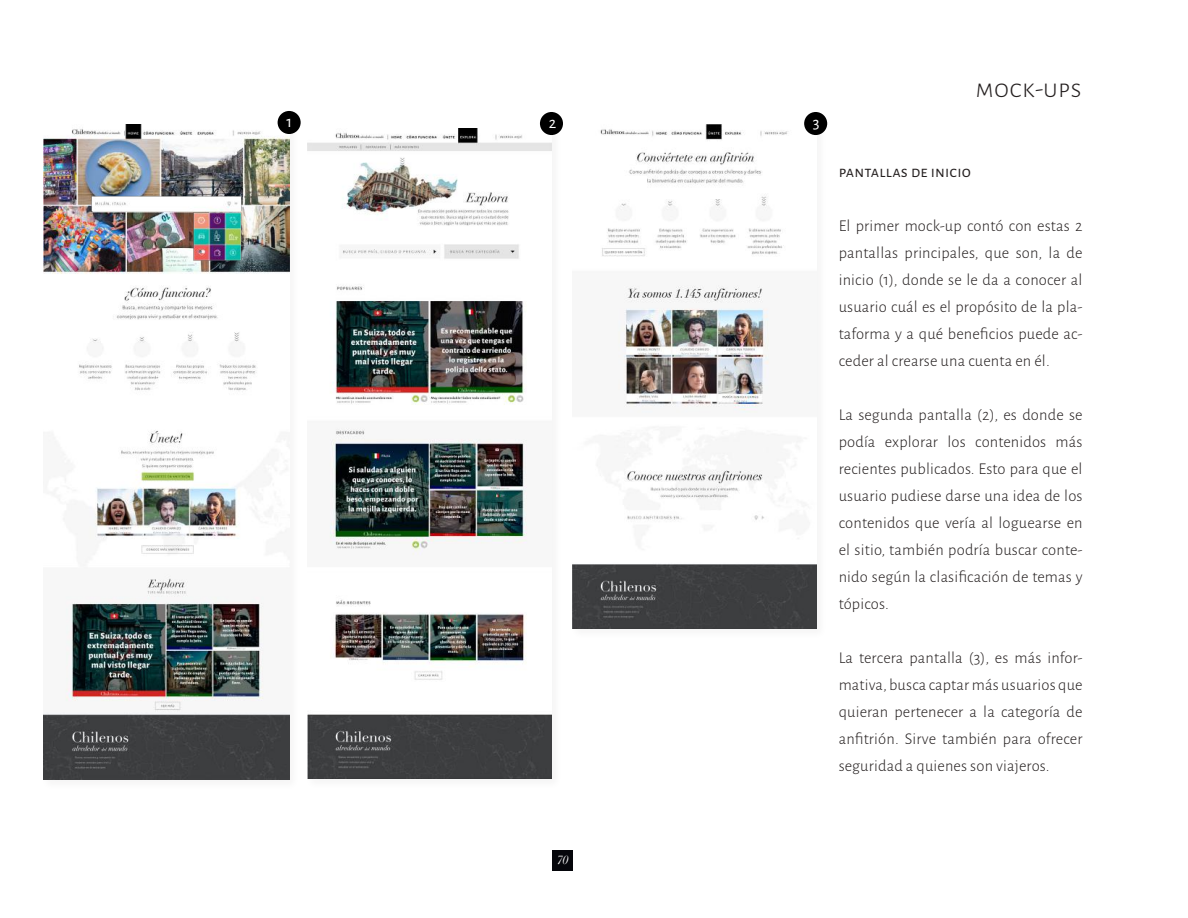
<style>
.page{position:relative;width:1188px;height:918px;background:#fff}
.page>*{position:absolute;margin:0;border:0;box-sizing:border-box;transform-origin:0 0}
.Título_-_17pt___26pt{font:300 27px "Alegreya Sans SC";letter-spacing:.01em;color:#241f1f}
.t1{font:300 16.5px/27px "Alegreya Sans";letter-spacing:.01em;color:#241f1f;text-align:justify}
.t2{font:16.5px "Alegreya Sans SC";letter-spacing:.01em;color:#241f1f}
.t3{font:16.5px "Alegreya Sans SC";color:#fff}
.t4{font:italic 12px "Didot";color:#fff}
</style>
<div class="page">
<div style="left:552px;top:850px;width:20px;height:21px;background:#05060b"></div>
<div style="left:570px;top:121px;width:258px;height:519px;background:#fbfbfb"></div>
<img style="left:573px;top:124px;width:244px;height:504px">
<img style="left:43px;top:124px;width:246px;height:656px">
<img style="left:91px;top:196px;width:151px;height:65px">
<div style="left:305px;top:126px;width:258px;height:664px;background:#fbfbfb"></div>
<img style="left:308px;top:129px;width:243px;height:650px">
<div style="left:278px;top:111px;width:23px;height:23px;background:#000;border-radius:50%"></div>
<div style="left:540px;top:112px;width:23px;height:23px;background:#000;border-radius:50%"></div>
<div style="left:804px;top:112px;width:23px;height:23px;background:#000;border-radius:50%"></div>
<p class="t3" style="left:286px;top:110px;width:7px">1</p>
<p class="t3" style="left:549px;top:111px;width:9px">2</p>
<p class="t3" style="left:813px;top:111px;width:8px">3</p>
<p class="Título_-_17pt___26pt" style="left:975px;top:70px;width:108px">mock-ups</p>
<p class="t2" style="left:839px;top:160px;width:134px">pantallas de inicio</p>
<p class="t1" style="left:839px;top:211px;width:245px">El primer mock-up contó con estas 2 pantallas principales, que son, la de inicio (1), donde se le da a conocer al usuario cuál es el propósito de la pla&shy;taforma y a qué beneficios puede ac&shy;ceder al crearse una cuenta en él.</p>
<p class="t1" style="left:839px;top:400px;width:245px">La segunda pantalla (2), es donde se podía explorar los contenidos más recientes publicados. Esto para que el usuario pudiese darse una idea de los contenidos que vería al loguearse en el sitio, también podría buscar conte&shy;nido según la clasificación de temas y tópicos.</p>
<p class="t1" style="left:839px;top:643px;width:245px">La tercera pantalla (3), es más infor&shy;mativa, busca captar más usuarios que quieran pertenecer a la categoría de anfitrión. Sirve también para ofrecer seguridad a quienes son viajeros.</p>
<p class="t4" style="left:557px;top:852px;width:13px">70</p>
</div>
